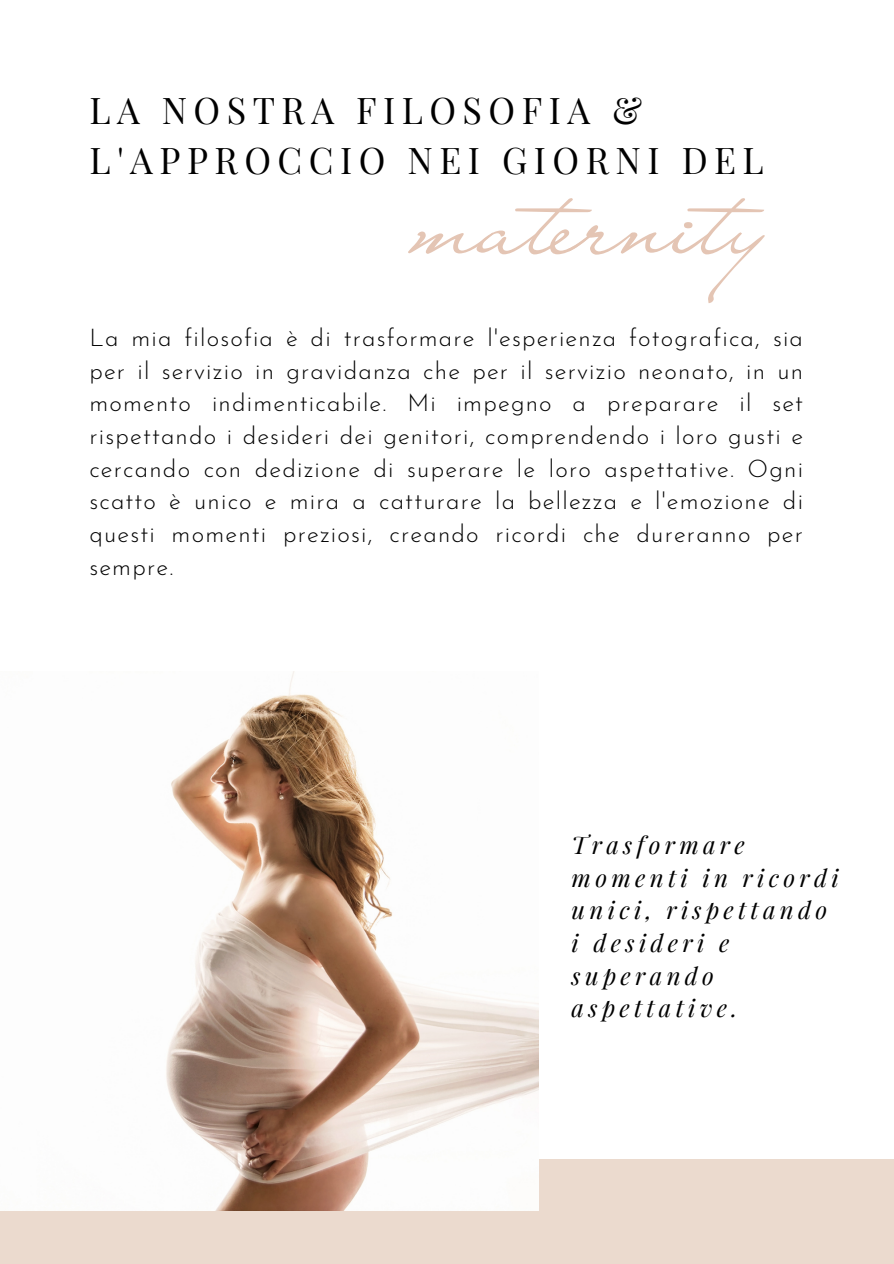
<style>
.page{position:relative;width:894px;height:1264px;background:#fff}
.page>*{position:absolute;margin:0;border:0;box-sizing:border-box;transform-origin:0 0}
.t1{font:108px "Liana";color:#e4c5b4}
.t2{font:36px/49.5px "Playfair Display";letter-spacing:.18em;color:#000}
.t3{font:300 24px/32.7px "Josefin Sans";letter-spacing:.05em;color:#000;text-align:justify}
.t4{font:italic 24px/32.7px "Playfair Display";letter-spacing:.18em;color:#000}
</style>
<div class="page">
<div style="left:0;top:1158px;width:893px;height:105px;background:#ebdace"></div>
<img style="left:0;top:671px;width:538px;height:539px">
<h1 class="t2" style="left:89px;top:84px;width:675px">LA NOSTRA FILOSOFIA &amp;<br>L'APPROCCIO NEI GIORNI DEL</h1>
<p class="t1" style="left:414px;top:151px;width:362px">maternity</p>
<h2 class="t3" style="left:89px;top:324px;width:715px">La mia filosofia è di trasformare l'esperienza fotografica, sia per il servizio in gravidanza che per il servizio neonato, in un momento indimenticabile. Mi impegno a preparare il set rispettando i desideri dei genitori, comprendendo i loro gusti e cercando con dedizione di superare le loro aspettative. Ogni scatto è unico e mira a catturare la bellezza e l'emozione di questi momenti preziosi, creando ricordi che dureranno per sempre.</h2>
<p class="t4" style="left:571px;top:827px;width:268px">Trasformare momenti in ricordi unici, rispettando i desideri e superando aspettative.</p>
</div>
